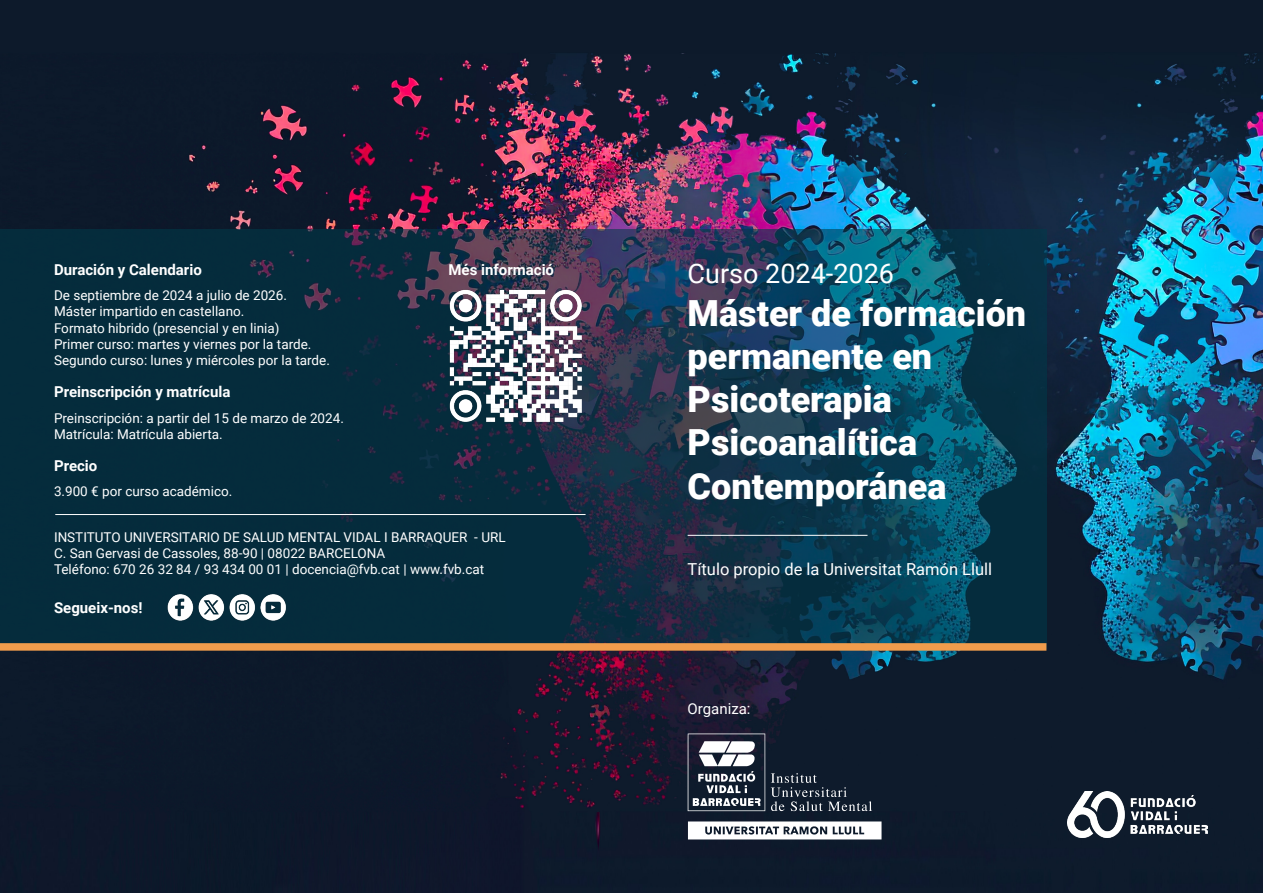
<style>
.page{position:relative;width:1263px;height:893px;background:#fff}
.page>*{position:absolute;margin:0;border:0;box-sizing:border-box;transform-origin:0 0}
.t1{font:900 36px/43.2px "Roboto";color:#fff}
.t2{font:27px "Roboto";color:#fff}
.t3{font:16.5px "Roboto";color:#fff}
.t4{font:700 15px "Roboto";color:#fff}
.t5{font:15px "Roboto";color:#fff}
.t6{font:13.5px/16.2px "Roboto";color:#fff}
</style>
<div class="page">
<img style="left:0;top:0;width:1263px;height:893px">
<svg style="left:0;top:229px;width:1047px;height:419px;fill:#052c3d"></svg>
<img style="left:164px;top:591px;width:127px;height:32px">
<hr style="left:688px;top:535px;width:179px;height:1px;background:#fff">
<hr style="left:55px;top:514px;width:530px;height:1px;background:#fff">
<img style="left:443px;top:284px;width:143px;height:142px">
<div style="left:0;top:643px;width:1046px;height:8px;background:#f09c4c"></div>
<svg style="left:688px;top:733px;width:77px;height:78px"></svg>
<svg style="left:771px;top:773px;width:101px;height:38px"></svg>
<svg style="left:688px;top:821px;width:193px;height:18px"></svg>
<img style="left:1067px;top:791px;width:141px;height:47px">
<p class="t4" style="left:54px;top:259px;width:149px">Duración y Calendario</p>
<p class="t6" style="left:54px;top:287px;width:277px">De septiembre de 2024 a julio de 2026.<br>Máster impartido en castellano.<br>Formato hibrido (presencial y en linia)<br>Primer curso: martes y viernes por la tarde.<br>Segundo curso: lunes y miércoles por la tarde.</p>
<p class="t4" style="left:54px;top:381px;width:178px">Preinscripción y matrícula</p>
<p class="t6" style="left:54px;top:409px;width:291px">Preinscripción: a partir del 15 de marzo de 2024.</p>
<p class="t6" style="left:54px;top:425px;width:170px">Matrícula: Matrícula abierta.</p>
<p class="t4" style="left:54px;top:455px;width:45px">Precio</p>
<p class="t6" style="left:54px;top:483px;width:180px">3.900 € por curso académico.</p>
<p class="t4" style="left:448px;top:259px;width:107px">Més informació</p>
<p class="t6" style="left:54px;top:528px;width:453px">INSTITUTO UNIVERSITARIO DE SALUD MENTAL VIDAL I BARRAQUER - URL<br>C. San Gervasi de Cassoles, 88-90 | 08022 BARCELONA</p>
<p class="t6" style="left:54px;top:561px;width:432px">Teléfono: 670 26 32 84 / 93 434 00 01 | docencia@fvb.cat | www.fvb.cat</p>
<p class="t4" style="left:54px;top:597px;width:90px">Segueix-nos!</p>
<p class="t2" style="left:688px;top:254px;width:208px">Curso 2024-2026</p>
<p class="t1" style="left:688px;top:290px;width:340px">Máster de formación permanente en<br>Psicoterapia<br>Psicoanalítica<br>Contemporánea</p>
<p class="t3" style="left:688px;top:557px;width:306px">Título propio de la Universitat Ramón Llull</p>
<p class="t5" style="left:688px;top:698px;width:64px">Organiza:</p>
</div>
